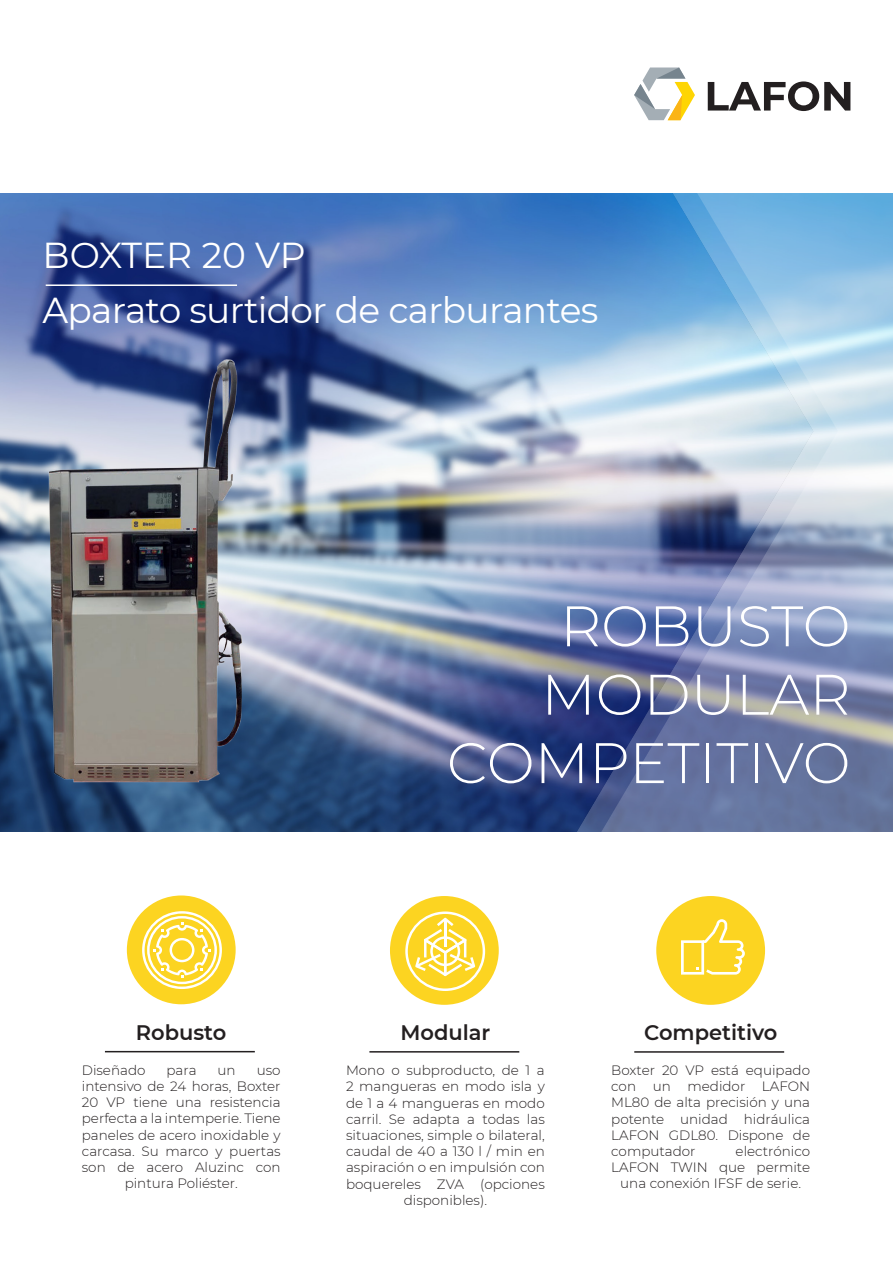
<style>
.page{position:relative;width:893px;height:1263px;background:#fff}
.page>*{position:absolute;margin:0;border:0;box-sizing:border-box;transform-origin:0 0}
.t1{font:300 57px "Montserrat";color:#fff}
.t2{font:36px "Montserrat";letter-spacing:-.02em;color:#fff}
.t3{font:600 21px "Montserrat";color:#231f20}
.t4{font:300 13.5px/16.2px "Montserrat";color:#231f20;text-align:justify}
</style>
<div class="page">
<img style="left:0;top:193px;width:577px;height:638px">
<img style="left:577px;top:193px;width:316px;height:638px">
<div style="left:127px;top:895px;width:109px;height:109px;background:#fcd421;border-radius:50%"></div>
<div style="left:390px;top:896px;width:109px;height:109px;background:#fcd421;border-radius:50%"></div>
<div style="left:656px;top:896px;width:109px;height:109px;background:#fcd421;border-radius:50%"></div>
<hr style="left:369px;top:1051px;width:150px;height:1px;background:#231f20">
<hr style="left:634px;top:1051px;width:150px;height:2px;background:#231f20">
<hr style="left:105px;top:1051px;width:150px;height:1px;background:#231f20">
<img style="left:45px;top:355px;width:206px;height:432px">
<svg style="left:681px;top:919px;width:64px;height:55px"></svg>
<svg style="left:405px;top:911px;width:80px;height:80px"></svg>
<svg style="left:142px;top:911px;width:80px;height:78px"></svg>
<svg style="left:708px;top:81px;width:142px;height:30px"></svg>
<svg style="left:634px;top:68px;width:61px;height:52px"></svg>
<hr style="left:46px;top:284px;width:191px;height:2px;background:#fff">
<p class="t2" style="left:43px;top:230px;width:265px">BOXTER 20 VP</p>
<p class="t2" style="left:43px;top:286px;width:557px">Aparato surtidor de carburantes</p>
<p class="t1" style="left:560px;top:587px;width:292px">ROBUSTO</p>
<p class="t1" style="left:541px;top:656px;width:311px">MODULAR</p>
<p class="t1" style="left:447px;top:724px;width:405px">COMPETITIVO</p>
<p class="t3" style="left:136px;top:1017px;width:92px">Robusto</p>
<p class="t3" style="left:400px;top:1017px;width:91px">Modular</p>
<p class="t3" style="left:644px;top:1017px;width:135px">Competitivo</p>
<p class="t4" style="left:82px;top:1061px;width:65px">Diseñado</p>
<p class="t4" style="left:167px;top:1061px;width:32px">para</p>
<p class="t4" style="left:218px;top:1061px;width:20px">un</p>
<p class="t4" style="left:257px;top:1061px;width:25px">uso</p>
<p class="t4" style="left:82px;top:1077px;width:200px">intensivo de 24 horas, Boxter</p>
<p class="t4" style="left:82px;top:1094px;width:200px">20 VP tiene una resistencia</p>
<p class="t4" style="left:82px;top:1110px;width:200px">perfecta a la intemperie. Tiene</p>
<p class="t4" style="left:82px;top:1126px;width:200px">paneles de acero inoxidable y</p>
<p class="t4" style="left:82px;top:1142px;width:200px">carcasa. Su marco y puertas</p>
<p class="t4" style="left:82px;top:1158px;width:200px">son de acero Aluzinc con</p>
<p class="t4" style="left:125px;top:1175px;width:115px">pintura Poliéster.</p>
<p class="t4" style="left:346px;top:1062px;width:200px;text-align:center">Mono o subproducto, de 1 a<br>2 mangueras en modo isla y de 1 a 4 mangueras en modo carril. Se adapta a todas las situaciones, simple o bilateral, caudal de 40 a 130 l / min en aspiración o en impulsión con boquereles ZVA (opciones disponibles).</p>
<p class="t4" style="left:611px;top:1062px;width:200px">Boxter 20 VP está equipado con un medidor LAFON ML80 de alta precisión y una potente unidad hidráulica LAFON GDL80. Dispone de computador</p>
<p class="t4" style="left:736px;top:1143px;width:76px">electrónico</p>
<p class="t4" style="left:611px;top:1159px;width:200px">LAFON TWIN que permite</p>
<p class="t4" style="left:620px;top:1175px;width:182px">una conexión IFSF de serie.</p>
</div>
